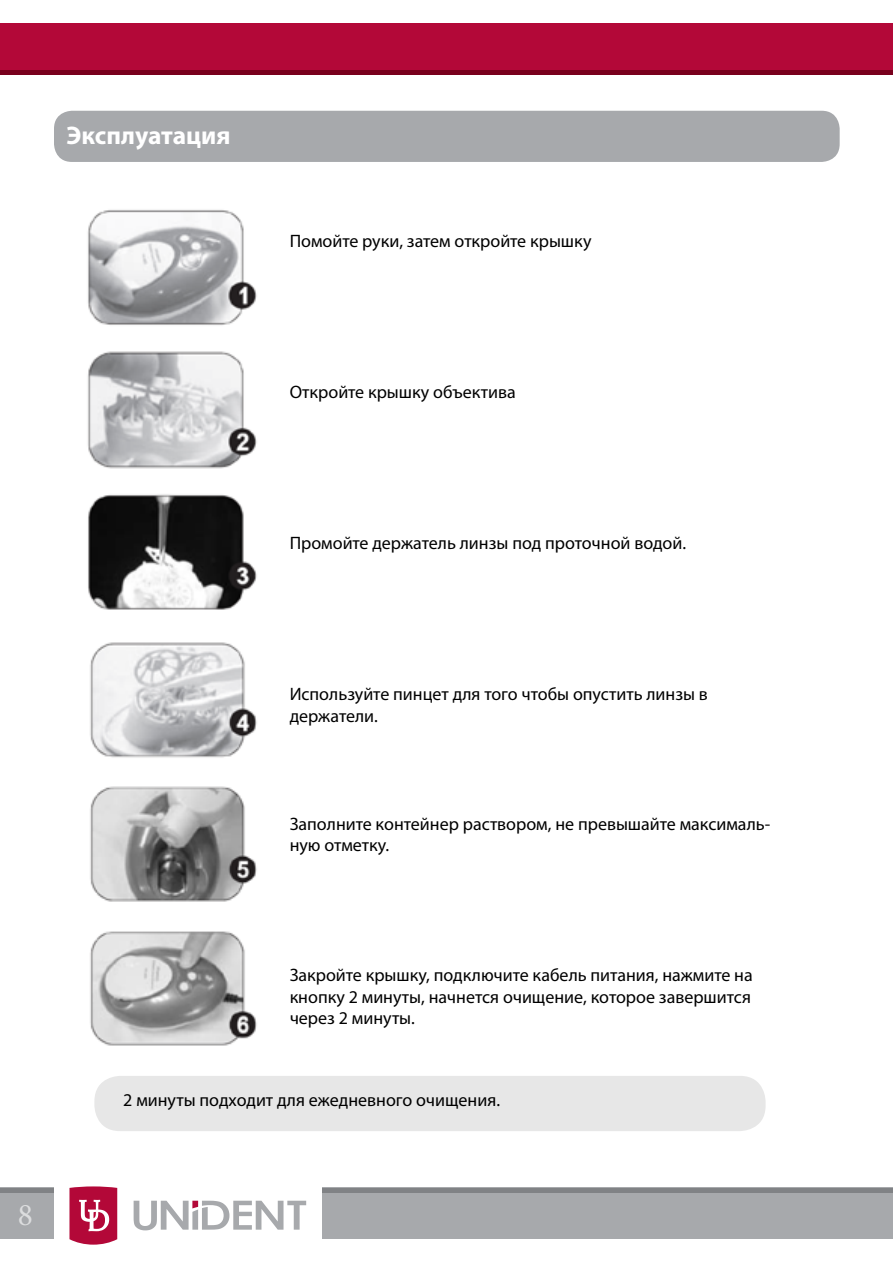
<style>
.page{position:relative;width:893px;height:1263px;background:#fff}
.page>*{position:absolute;margin:0;border:0;box-sizing:border-box;transform-origin:0 0}
.t1{font:31.5px "Minion Pro";color:#dcddde}
.t2{font:700 25.5px "Myriad Pro";color:#fff}
.t3{font:18px/21.6px "Myriad Pro";color:#000}
</style>
<div class="page">
<div style="left:0;top:24px;width:893px;height:51px;background:#b30838"></div>
<div style="left:322px;top:1188px;width:571px;height:51px;background:#a7a9ac"></div>
<svg style="left:134px;top:1201px;width:172px;height:29px"></svg>
<svg style="left:69px;top:1186px;width:48px;height:58px;background:#c0345b"></svg>
<div style="left:0;top:1188px;width:53px;height:51px;background:#a7a9ac"></div>
<hr style="left:0;top:1188px;width:53px;height:4px;background:#808285">
<hr style="left:322px;top:1188px;width:571px;height:4px;background:#808285">
<hr style="left:0;top:71px;width:893px;height:4px;background:#79001d">
<div style="left:54px;top:111px;width:786px;height:51px;background:#a7a9ac;border-radius:18px"></div>
<img style="left:87px;top:210px;width:170px;height:400px">
<img style="left:90px;top:642px;width:167px;height:404px">
<div style="left:94px;top:1076px;width:672px;height:55px;background:#e7e7e7;border-radius:26px"></div>
<h2 class="t2" style="left:67px;top:119px;width:165px">Эксплуатация</h2>
<p class="t3" style="left:290px;top:229px;width:303px">Помойте руки, затем откройте крышку</p>
<p class="t3" style="left:290px;top:381px;width:228px">Откройте крышку объектива</p>
<h1 class="t1" style="left:18px;top:1194px;width:17px">8</h1>
<p class="t3" style="left:290px;top:532px;width:398px">Промойте держатель линзы под проточной водой.</p>
<p class="t3" style="left:290px;top:683px;width:420px">Используйте пинцет для того чтобы опустить линзы в держатели.</p>
<p class="t3" style="left:290px;top:813px;width:482px">Заполните контейнер раствором, не превышайте максималь&shy;ную отметку.</p>
<p class="t3" style="left:290px;top:964px;width:465px;text-align:justify">Закройте крышку, подключите кабель питания, нажмите на кнопку 2 минуты, начнется очищение, которое завершится через 2 минуты.</p>
<p class="t3" style="left:123px;top:1089px;width:378px">2 минуты подходит для ежедневного очищения.</p>
</div>
